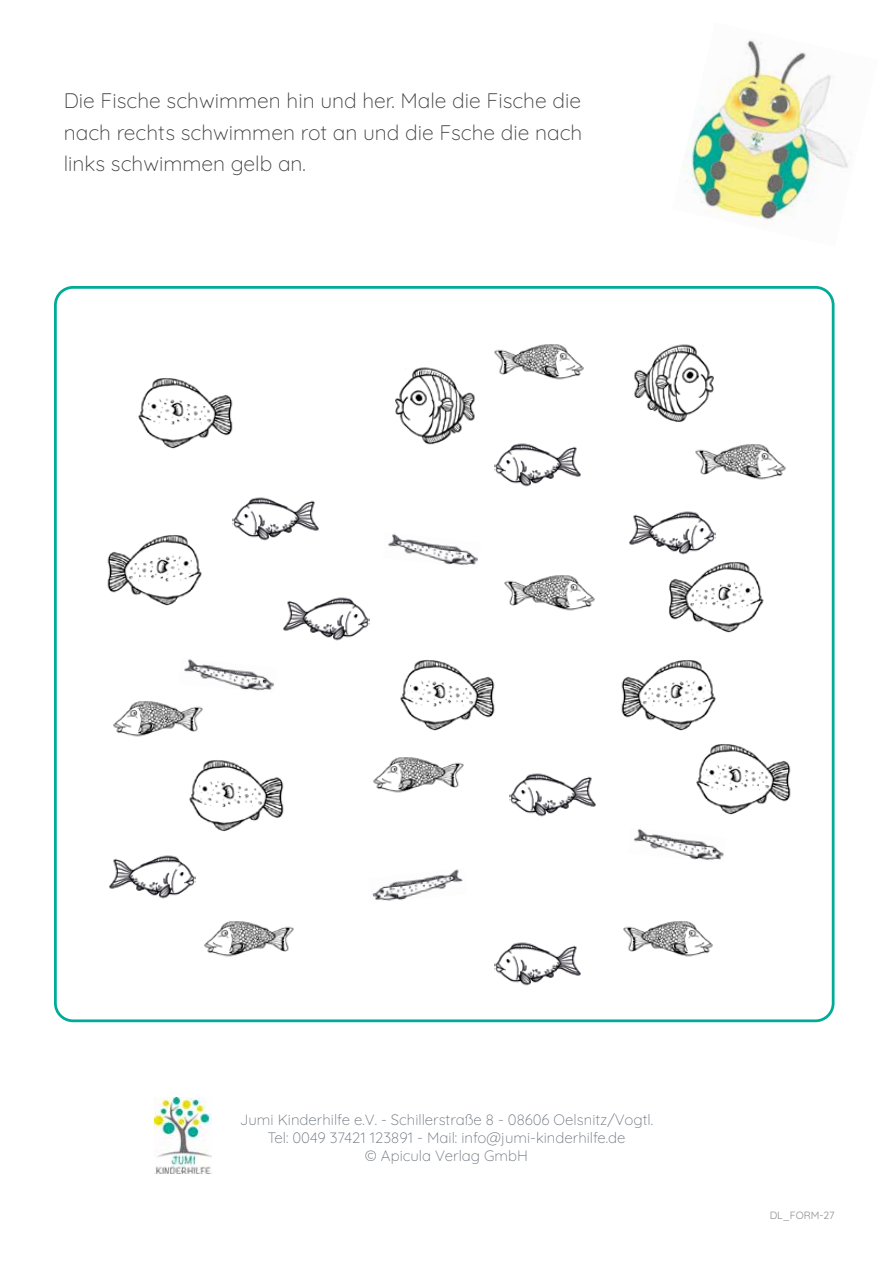
<style>
.page{position:relative;width:893px;height:1263px;background:#fff}
.page>*{position:absolute;margin:0;border:0;box-sizing:border-box;transform-origin:0 0}
.t1{font:300 21px/31.5px "Quicksand";color:#3c3c3b;text-align:justify}
.t2{font:300 15px/18px "Quicksand";color:#6c747d;text-align:center}
.t3{font:10.5px "Quicksand";color:#8c8c8b}
</style>
<div class="page">
<img style="left:682px;top:40px;width:166px;height:185px">
<img style="left:154px;top:1097px;width:58px;height:77px">
<div style="left:54px;top:286px;width:780px;height:736px;border:3px solid #00ab98;border-radius:18px"></div>
<img style="left:395px;top:367px;width:80px;height:78px">
<img style="left:634px;top:344px;width:80px;height:78px">
<img style="left:400px;top:660px;width:95px;height:71px">
<img style="left:189px;top:760px;width:95px;height:72px">
<img style="left:138px;top:378px;width:95px;height:71px">
<img style="left:696px;top:744px;width:95px;height:71px">
<img style="left:621px;top:660px;width:95px;height:71px">
<img style="left:107px;top:518px;width:126px;height:88px">
<img style="left:669px;top:562px;width:95px;height:71px">
<img style="left:204px;top:921px;width:90px;height:36px">
<img style="left:373px;top:757px;width:91px;height:36px">
<img style="left:113px;top:701px;width:90px;height:36px">
<img style="left:623px;top:921px;width:90px;height:36px">
<img style="left:504px;top:575px;width:91px;height:36px">
<img style="left:695px;top:444px;width:91px;height:36px">
<img style="left:494px;top:344px;width:90px;height:36px">
<img style="left:372px;top:869px;width:91px;height:32px">
<img style="left:634px;top:828px;width:90px;height:32px">
<img style="left:184px;top:658px;width:90px;height:33px">
<img style="left:388px;top:533px;width:90px;height:32px">
<img style="left:233px;top:497px;width:86px;height:44px">
<img style="left:494px;top:443px;width:87px;height:44px">
<img style="left:494px;top:942px;width:87px;height:44px">
<img style="left:509px;top:773px;width:87px;height:44px">
<img style="left:629px;top:511px;width:87px;height:44px">
<img style="left:283px;top:597px;width:87px;height:44px">
<img style="left:109px;top:855px;width:86px;height:44px">
<h1 class="t1" style="left:64px;top:83px;width:520px">Die Fische schwimmen hin und her. Male die Fische die nach rechts schwimmen rot an und die Fsche die nach links schwimmen gelb an.</h1>
<p class="t2" style="left:240px;top:1109px;width:415px">Jumi Kinderhilfe e.V. - Schillerstraße 8 - 08606 Oelsnitz/Vogtl.<br>Tel: 0049 37421 123891 - Mail: info@jumi-kinderhilfe.de<br>© Apicula Verlag GmbH</p>
<p class="t3" style="left:770px;top:1207px;width:66px">DL_FORM-27</p>
</div>
